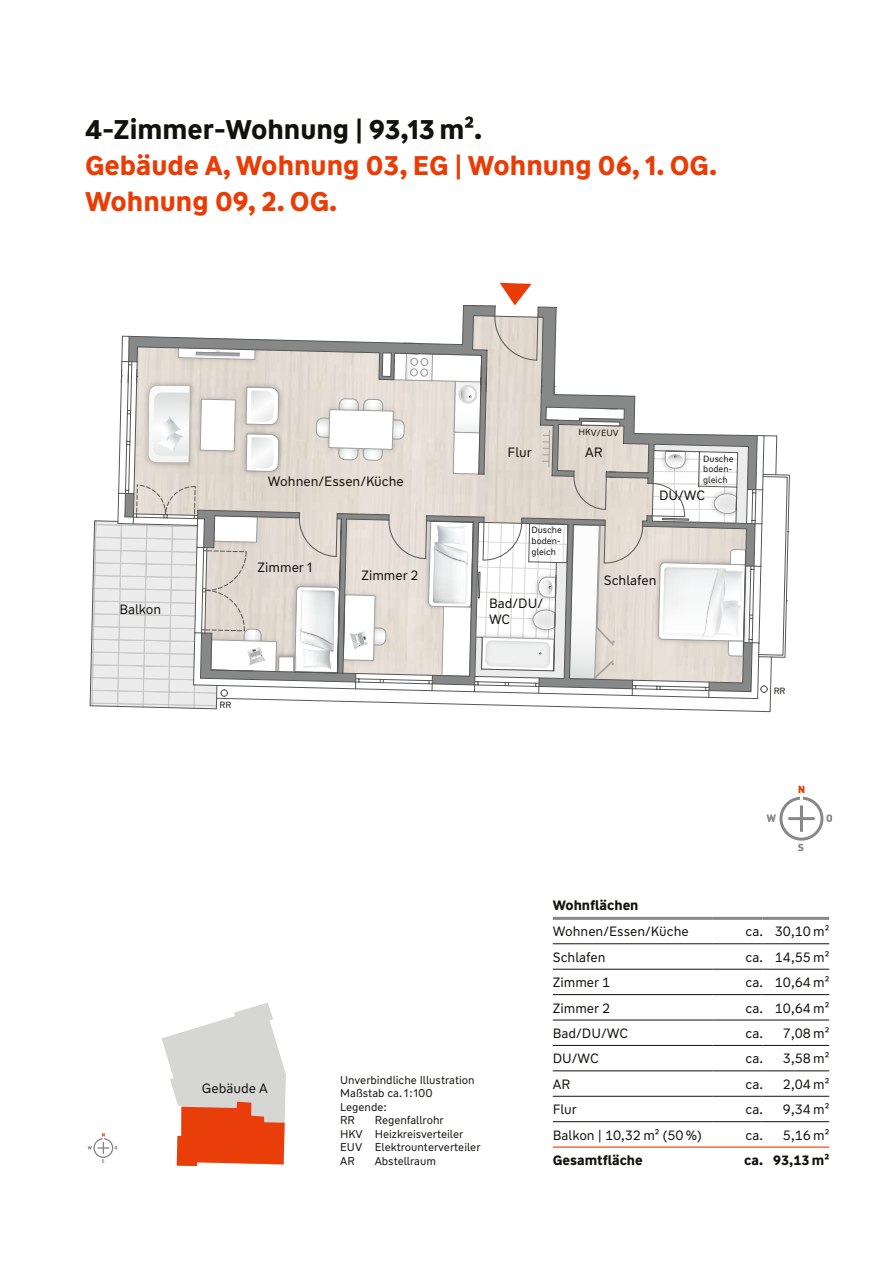
<style>
.page{position:relative;width:893px;height:1263px;background:#fff}
.page>*{position:absolute;margin:0;border:0;box-sizing:border-box;transform-origin:0 0}
.t1{font:700 27px/36px "WW Type";color:#ea3c05}
.t2{font:700 27px "WW Type";color:#12120d}
.t3{font:13.5px/16.2px "WW Type";color:#12120d}
.t4{font:700 13.5px "WW Type";color:#12120d}
.t5{font:11.25px/13.5px "WW Type";color:#12120d}
.t6{font:9px/10.8px "WW Type";color:#12120d;text-align:justify}
</style>
<div class="page">
<svg style="left:90px;top:283px;width:699px;height:429px"></svg>
<hr style="left:553px;top:943px;width:160px;height:1px;background:#12120d">
<hr style="left:713px;top:943px;width:49px;height:1px;background:#12120d">
<hr style="left:762px;top:943px;width:67px;height:1px;background:#12120d">
<hr style="left:553px;top:969px;width:160px;height:1px;background:#12120d">
<hr style="left:713px;top:969px;width:49px;height:1px;background:#12120d">
<hr style="left:762px;top:969px;width:67px;height:1px;background:#12120d">
<hr style="left:553px;top:994px;width:160px;height:1px;background:#12120d">
<hr style="left:713px;top:994px;width:49px;height:1px;background:#12120d">
<hr style="left:762px;top:994px;width:67px;height:1px;background:#12120d">
<hr style="left:553px;top:1020px;width:160px;height:1px;background:#12120d">
<hr style="left:713px;top:1020px;width:49px;height:1px;background:#12120d">
<hr style="left:762px;top:1020px;width:67px;height:1px;background:#12120d">
<hr style="left:553px;top:1045px;width:160px;height:1px;background:#12120d">
<hr style="left:713px;top:1045px;width:49px;height:1px;background:#12120d">
<hr style="left:762px;top:1045px;width:67px;height:1px;background:#12120d">
<hr style="left:553px;top:1070px;width:160px;height:1px;background:#12120d">
<hr style="left:713px;top:1070px;width:49px;height:1px;background:#12120d">
<hr style="left:762px;top:1070px;width:67px;height:1px;background:#12120d">
<hr style="left:553px;top:1096px;width:160px;height:1px;background:#12120d">
<hr style="left:713px;top:1096px;width:49px;height:1px;background:#12120d">
<hr style="left:762px;top:1096px;width:67px;height:1px;background:#12120d">
<hr style="left:553px;top:1121px;width:160px;height:1px;background:#12120d">
<hr style="left:713px;top:1121px;width:49px;height:1px;background:#12120d">
<hr style="left:762px;top:1121px;width:67px;height:1px;background:#12120d">
<hr style="left:553px;top:917px;width:160px;height:3px;background:#878988">
<hr style="left:713px;top:917px;width:49px;height:3px;background:#878988">
<hr style="left:762px;top:917px;width:67px;height:3px;background:#878988">
<hr style="left:553px;top:1146px;width:160px;height:2px;background:#ea3c05">
<hr style="left:713px;top:1146px;width:49px;height:2px;background:#ea3c05">
<hr style="left:762px;top:1146px;width:67px;height:2px;background:#ea3c05">
<svg style="left:162px;top:1003px;width:124px;height:163px"></svg>
<svg style="left:88px;top:1133px;width:29px;height:30px"></svg>
<svg style="left:766px;top:786px;width:66px;height:65px"></svg>
<h1 class="t2" style="left:85px;top:112px;width:399px">4-Zimmer-Wohnung | 93,13 m².</h1>
<h1 class="t1" style="left:85px;top:148px;width:634px">Gebäude A, Wohnung 03, EG | Wohnung 06, 1. OG.<br>Wohnung 09, 2. OG.</h1>
<p class="t3" style="left:119px;top:601px;width:43px">Balkon</p>
<p class="t3" style="left:268px;top:473px;width:137px">Wohnen/Essen/Küche</p>
<p class="t3" style="left:258px;top:559px;width:56px">Zimmer 1</p>
<p class="t3" style="left:361px;top:568px;width:58px">Zimmer 2</p>
<p class="t6" style="left:220px;top:699px;width:13px">RR</p>
<p class="t3" style="left:508px;top:444px;width:26px">Flur</p>
<p class="t6" style="left:531px;top:525px;width:32px">Dusche boden&shy;gleich</p>
<p class="t3" style="left:489px;top:595px;width:55px">Bad/DU/<br>WC</p>
<p class="t6" style="left:578px;top:427px;width:42px;rotate:1deg">HKV/EUV</p>
<p class="t3" style="left:585px;top:445px;width:19px">AR</p>
<p class="t6" style="left:703px;top:453px;width:32px">Dusche boden&shy;gleich</p>
<p class="t3" style="left:659px;top:487px;width:48px">DU/WC</p>
<p class="t3" style="left:604px;top:572px;width:54px">Schlafen</p>
<p class="t6" style="left:774px;top:685px;width:13px">RR</p>
<p class="t3" style="left:202px;top:1080px;width:67px">Gebäude A</p>
<p class="t5" style="left:340px;top:1073px;width:136px">Unverbindliche Illustration<br>Maßstab ca. 1:100<br>Legende:<br>RR</p>
<p class="t5" style="left:340px;top:1113px;width:142px;text-indent:35px">Regenfallrohr<br>HKV Heizkreisverteiler<br>EUV Elektrounterverteiler<br>AR</p>
<p class="t5" style="left:375px;top:1154px;width:63px">Abstellraum</p>
<p class="t4" style="left:553px;top:896px;width:87px">Wohnflächen</p>
<p class="t3" style="left:553px;top:924px;width:137px">Wohnen/Essen/Küche</p>
<p class="t3" style="left:746px;top:924px;width:85px">ca. 30,10 m²</p>
<p class="t3" style="left:553px;top:949px;width:54px">Schlafen</p>
<p class="t3" style="left:746px;top:949px;width:85px">ca. 14,55 m²</p>
<p class="t3" style="left:553px;top:974px;width:59px">Zimmer 1</p>
<p class="t3" style="left:746px;top:974px;width:85px">ca. 10,64 m²</p>
<p class="t3" style="left:553px;top:1000px;width:59px">Zimmer 2</p>
<p class="t3" style="left:746px;top:1000px;width:85px">ca. 10,64 m²</p>
<p class="t3" style="left:553px;top:1025px;width:77px">Bad/DU/WC</p>
<p class="t3" style="left:746px;top:1025px;width:85px">ca. 7,08 m²</p>
<p class="t3" style="left:553px;top:1051px;width:48px">DU/WC</p>
<p class="t3" style="left:746px;top:1051px;width:85px">ca. 3,58 m²</p>
<p class="t3" style="left:553px;top:1076px;width:19px">AR</p>
<p class="t3" style="left:746px;top:1076px;width:85px">ca. 2,04 m²</p>
<p class="t3" style="left:553px;top:1101px;width:26px">Flur</p>
<p class="t3" style="left:746px;top:1101px;width:85px">ca. 9,34 m²</p>
<p class="t3" style="left:553px;top:1127px;width:150px">Balkon | 10,32 m² (50 %)</p>
<p class="t3" style="left:746px;top:1127px;width:85px">ca. 5,16 m²</p>
<p class="t4" style="left:553px;top:1151px;width:92px">Gesamtfläche</p>
<p class="t4" style="left:744px;top:1151px;width:87px">ca. 93,13 m²</p>
</div>
